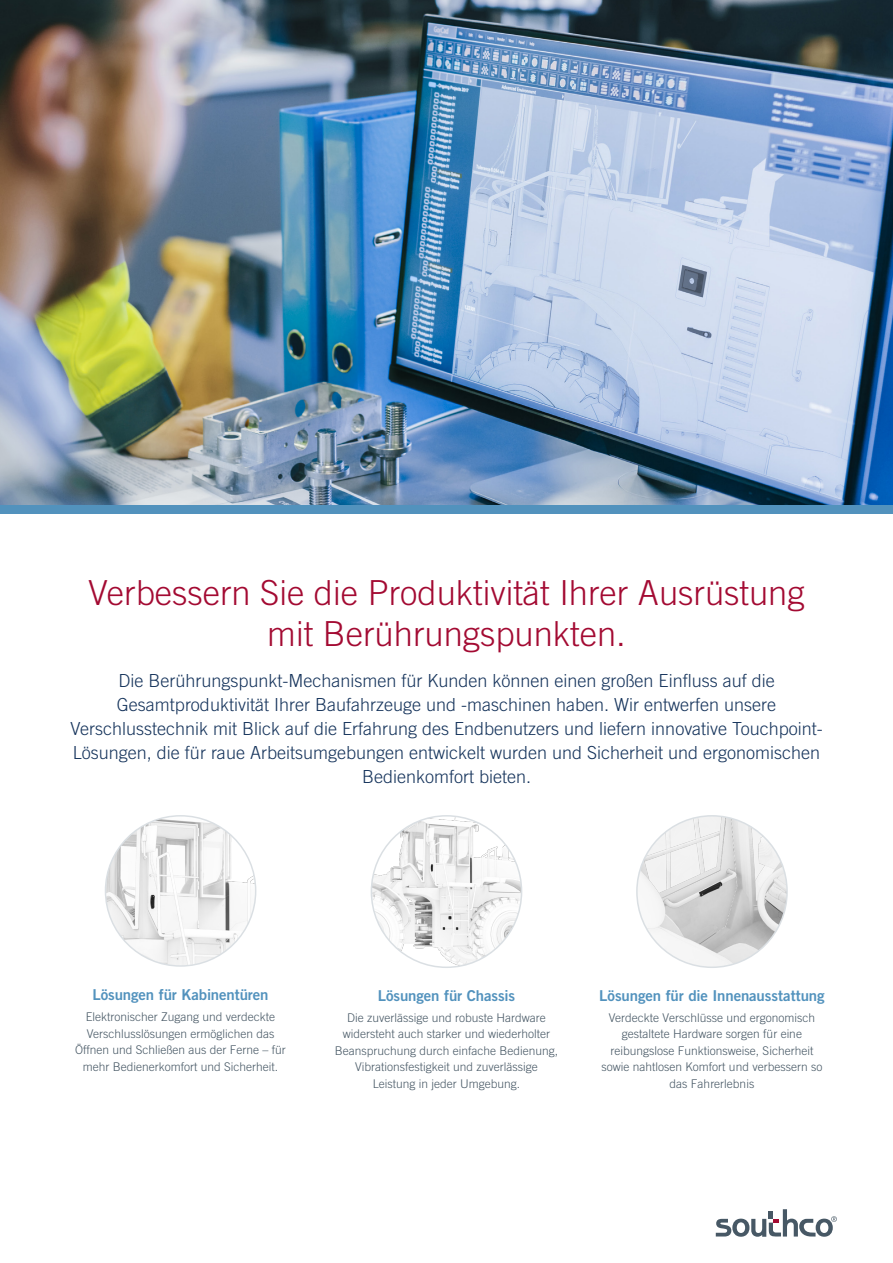
<style>
.page{position:relative;width:893px;height:1263px;background:#fff}
.page>*{position:absolute;margin:0;border:0;box-sizing:border-box;transform-origin:0 0}
.Intro_Paragraph_1{font:300 34.5px "Trade Gothic LT Std";color:#a30a32}
.Intro_Paragraph_1-2{font:300 18px/24px "Trade Gothic LT Std";color:#15335b;text-align:center}
.Page_Heading_2{font:15px "Trade Gothic LT Std Bd 2";letter-spacing:-.01em;color:#5292bd}
.B2{font:300 12px/16.5px "Trade Gothic LT Std";color:#475865;text-align:center}
</style>
<div class="page">
<svg style="left:716px;top:1209px;width:121px;height:28px"></svg>
<img style="left:0;top:0;width:893px;height:505px">
<div style="left:0;top:505px;width:893px;height:9px;background:#5292bd"></div>
<img style="left:105px;top:816px;width:151px;height:150px;border-radius:75px">
<img style="left:371px;top:816px;width:151px;height:150px">
<img style="left:639px;top:816px;width:146px;height:151px">
<p class="Intro_Paragraph_1" style="left:88px;top:572px;width:718px">Verbessern Sie die Produktivität Ihrer Ausrüstung</p>
<p class="Intro_Paragraph_1" style="left:267px;top:613px;width:360px">mit Berührungspunkten.</p>
<p class="Intro_Paragraph_1-2" style="left:70px;top:668px;width:754px">Die Berührungspunkt-Mechanismen für Kunden können einen großen Einfluss auf die Gesamtproduktivität Ihrer Baufahrzeuge und -maschinen haben. Wir entwerfen unsere Verschlusstechnik mit Blick auf die Erfahrung des Endbenutzers und liefern innovative Touchpoint-Lösungen, die für raue Arbeitsumgebungen entwickelt wurden und Sicherheit und ergonomischen Bedienkomfort bieten.</p>
<p class="Page_Heading_2" style="left:93px;top:985px;width:178px">Lösungen für Kabinentüren</p>
<p class="B2" style="left:75px;top:1008px;width:212px">Elektronischer Zugang und verdeckte Verschlusslösungen ermöglichen das Öffnen und Schließen aus der Ferne – für mehr Bedienerkomfort und Sicherheit.</p>
<p class="Page_Heading_2" style="left:378px;top:986px;width:139px">Lösungen für Chassis</p>
<p class="B2" style="left:335px;top:1009px;width:225px">Die zuverlässige und robuste Hardware widersteht auch starker und wiederholter Beanspruchung durch einfache Bedienung, Vibrationsfestigkeit und zuverlässige Leistung in jeder Umgebung.</p>
<p class="Page_Heading_2" style="left:599px;top:986px;width:227px">Lösungen für die Innenausstattung</p>
<p class="B2" style="left:602px;top:1009px;width:222px">Verdeckte Verschlüsse und ergonomisch gestaltete Hardware sorgen für eine reibungslose Funktionsweise, Sicherheit sowie nahtlosen Komfort und verbessern so das Fahrerlebnis</p>
</div>
